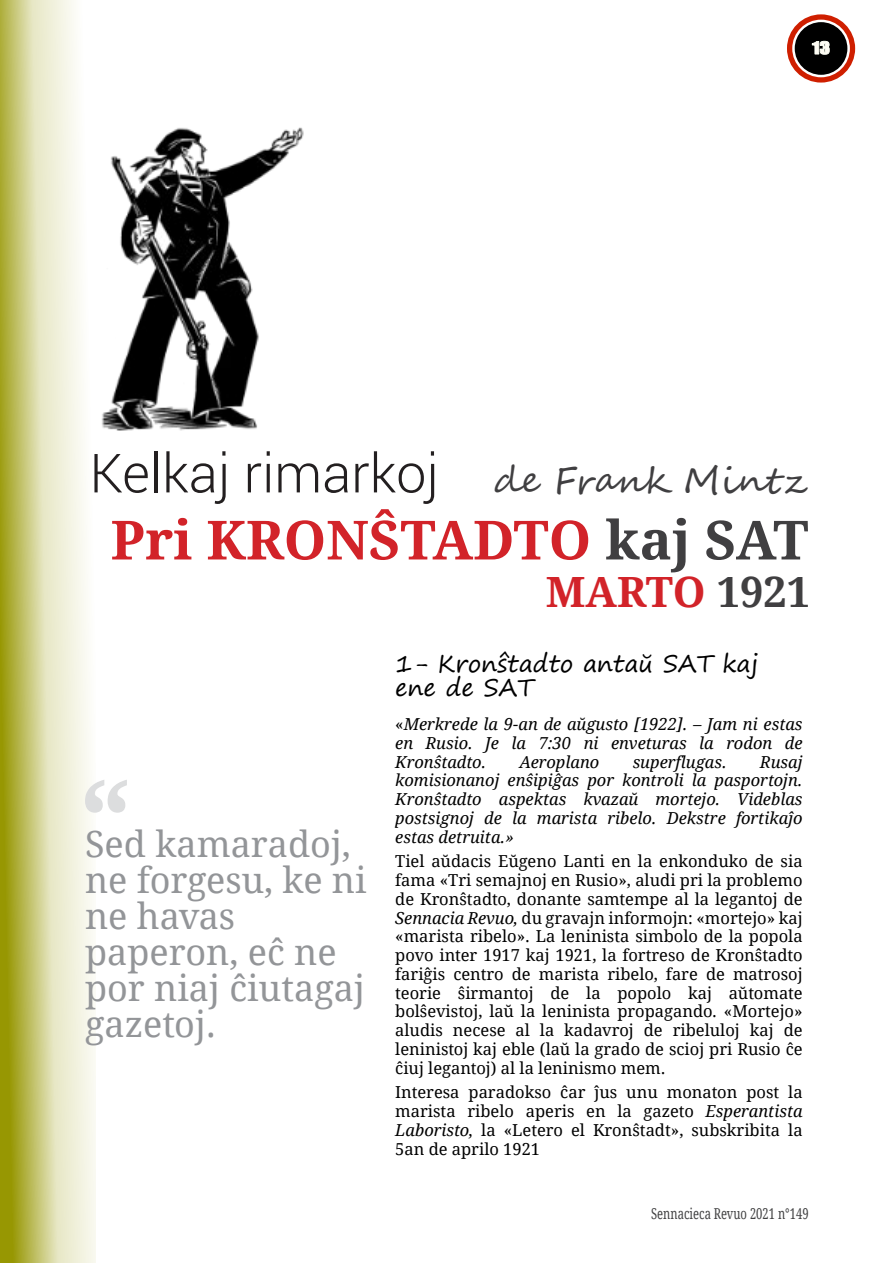
<style>
.page{position:relative;width:893px;height:1263px;background:#fff}
.page>*{position:absolute;margin:0;border:0;box-sizing:border-box;transform-origin:0 0}
.t1{font:700 108px "Droid Serif";color:#dcddde}
.t2{font:700 54px "Droid Serif";color:#d22329}
.t3{font:300 54px "Roboto";color:#231f20}
.t4{font:700 41.7px "Droid Serif";color:#d22329}
.t5{font:36px/36px "Droid Serif";color:#939598}
.t6{font:36px "Segoe Script";color:#403f41}
.t7{font:24px/24.6px "Segoe Print";color:#000}
.t8{font:16.5px/18.8px "Droid Serif";color:#000;text-align:justify}
.t9{font:italic 16.5px/18.8px "Droid Serif";color:#000;text-align:justify}
.t10{font:15px "Droid Serif";color:#404041;scale:.75 1}
.s1{color:#403f41}
.s2{font-style:normal}
.s3{font-style:italic}
</style>
<div class="page">
<svg style="left:0;top:0;width:96px;height:1263px;background:#d7d79f"></svg>
<div style="left:787px;top:14px;width:68px;height:69px;border:5px solid #cf1f00;border-radius:50%"></div>
<div style="left:795px;top:22px;width:52px;height:53px;background:#000;border-radius:50%"></div>
<svg style="left:812px;top:41px;width:18px;height:14px"></svg>
<img style="left:101px;top:127px;width:203px;height:304px">
<h2 class="t3" style="left:90px;top:452px;width:351px">Kelkaj rimarkoj</h2>
<h2 class="t2" style="left:111px;top:518px;width:699px">Pri KRONŜTADTO <span class="s1">kaj SAT</span></h2>
<h3 class="t4" style="left:546px;top:575px;width:266px">MARTO <span class="s1">1921</span></h3>
<h3 class="t6" style="left:494px;top:466px;width:316px">de Frank Mintz</h3>
<h1 class="t1" style="left:79px;top:774px;width:54px">“</h1>
<h3 class="t5" style="left:85px;top:829px;width:283px">Sed kamaradoj, ne forgesu, ke ni ne havas paperon, eĉ ne por niaj ĉiutagaj gazetoj.</h3>
<h3 class="t7" style="left:395px;top:653px;width:365px">1- Kronŝtadto antaŭ SAT kaj ene de SAT</h3>
<p class="t9" style="left:395px;top:716px;width:409px"><span class="s2">«</span>Merkrede la 9-an de aŭgusto [1922]. – Jam ni estas en Rusio. Je la 7:30 ni enveturas la rodon de Kronŝtadto.</p>
<p class="t9" style="left:519px;top:754px;width:81px">Aeroplano</p>
<p class="t9" style="left:633px;top:754px;width:96px">superflugas.</p>
<p class="t9" style="left:395px;top:754px;width:409px;text-indent:365px">Rusaj komisionanoj enŝipiĝas por kontroli la pasportojn.<br>Kronŝtadto aspektas kvazaŭ mortejo. Videblas postsignoj de la marista ribelo. Dekstre fortikaĵo estas detruita.»</p>
<p class="t8" style="left:395px;top:854px;width:409px">Tiel aŭdacis Eŭgeno Lanti en la enkonduko de sia fama «Tri semajnoj en Rusio», aludi pri la problemo de Kronŝtadto, donante samtempe al la legantoj de <span class="s3">Sennacia Revuo,</span> du gravajn informojn: «mortejo» kaj «marista ribelo». La leninista simbolo de la popola povo inter 1917 kaj 1921, la fortreso de Kronŝtadto fariĝis centro de marista ribelo, fare de matrosoj teorie ŝirmantoj de la popolo kaj aŭtomate bolŝevistoj, laŭ la leninista propagando. «Mortejo» aludis necese al la kadavroj de ribeluloj kaj de leninistoj kaj eble (laŭ la grado de scioj pri Rusio ĉe ĉiuj legantoj) al la leninismo mem.</p>
<p class="t8" style="left:395px;top:1085px;width:409px">Interesa paradokso ĉar ĵus unu monaton post la marista ribelo aperis en la gazeto <span class="s3">Esperantista Laboristo,</span> la «Letero el Kronŝtadt», subskribita la 5an de aprilo 1921</p>
<p class="t10" style="left:651px;top:1208px;width:212px">Sennacieca Revuo 2021 n°149</p>
<p class="t10" style="left:785px;top:1208px;width:51px">-ro 149</p>
</div>
